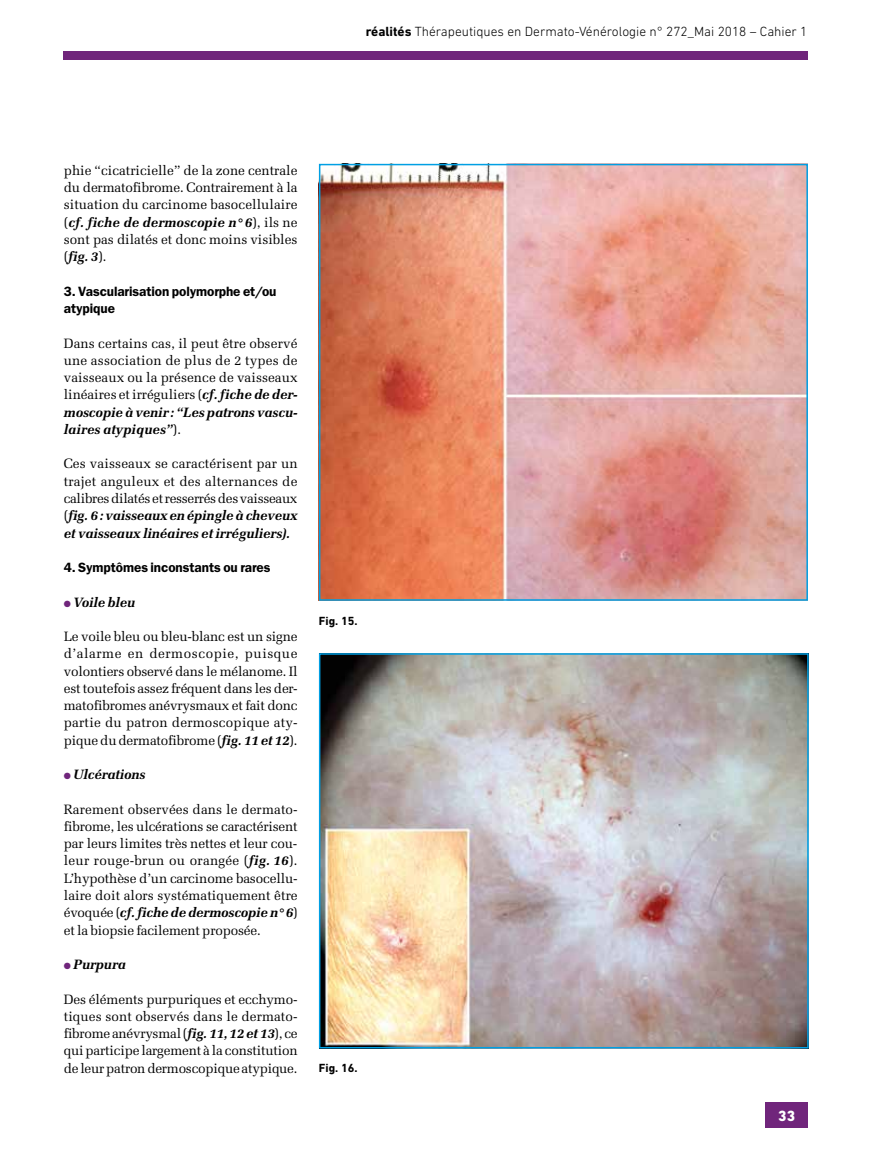
<style>
.page{position:relative;width:893px;height:1149px;background:#fff}
.page>*{position:absolute;margin:0;border:0;box-sizing:border-box;transform-origin:0 0}
.t1{font:800 15px "DIN Next LT Pro";color:#fff}
.t2{font:13.5px/17.2px "Melior";letter-spacing:-.005em;color:#000;text-align:justify}
.t3{font:600 13.5px/17.2px "ITC Franklin Gothic Std";letter-spacing:-.005em;color:#000}
.t4{font:300 13.5px "DIN Next LT Pro";color:#000}
.t5{font:italic 700 13.5px "Melior";letter-spacing:-.015em;color:#000}
.t6{font:700 12px "DIN Next LT Pro";color:#000}
.s1{font-weight:700}
.s2{font-weight:700;font-style:italic}
.s3{color:#70257b}
</style>
<div class="page">
<div style="left:63px;top:51px;width:744px;height:9px;background:#70257b"></div>
<div style="left:765px;top:1101px;width:43px;height:26px;background:#70257b"></div>
<img style="left:322px;top:656px;width:484px;height:389px">
<div style="left:319px;top:653px;width:490px;height:395px;border:2px solid #009fe3"></div>
<img style="left:322px;top:167px;width:483px;height:430px">
<div style="left:319px;top:164px;width:489px;height:436px;border:2px solid #009fe3"></div>
<p class="t4" style="left:366px;top:23px;width:443px"><span class="s1">réalités</span> Thérapeutiques en Dermato-Vénérologie n° 272_Mai 2018 – Cahier 1</p>
<p class="t2" style="left:64px;top:162px;width:235px">phie “cicatricielle” de la zone centrale du dermatofibrome. Contrairement à la situation du carcinome basocellulaire (<span class="s2">cf. fiche de dermoscopie n° 6</span>), ils ne sont pas dilatés et donc moins visibles (<span class="s2">fig. 3</span>).</p>
<p class="t3" style="left:64px;top:282px;width:214px">3. Vascularisation polymorphe et/ou atypique</p>
<p class="t2" style="left:64px;top:334px;width:235px">Dans certains cas, il peut être observé une association de plus de 2 types de vaisseaux ou la présence de vaisseaux linéaires et irréguliers (<span class="s2">cf. fiche de der&shy;moscopie à venir: “Les patrons vascu&shy;laires atypiques”</span>).</p>
<p class="t2" style="left:64px;top:455px;width:235px">Ces vaisseaux se caractérisent par un trajet anguleux et des alternances de calibres dilatés et resserrés des vaisseaux (<span class="s2">fig. 6:vaisseaux en épingle à cheveux et vaisseaux linéaires et irréguliers).</span></p>
<p class="t3" style="left:64px;top:558px;width:208px">4. Symptômes inconstants ou rares</p>
<p class="t5" style="left:64px;top:593px;width:73px"><span class="s3">●</span> Voile bleu</p>
<p class="t2" style="left:64px;top:627px;width:235px">Le voile bleu ou bleu-blanc est un signe d’alarme en dermoscopie, puisque volontiers observé dans le mélanome. Il est toutefois assez fréquent dans les der&shy;matofibromes anévrysmaux et fait donc partie du patron dermoscopique aty&shy;pique du dermatofibrome (<span class="s2">fig. 11 et 12</span>).</p>
<p class="t5" style="left:64px;top:766px;width:83px"><span class="s3">●</span> Ulcérations</p>
<p class="t2" style="left:64px;top:800px;width:235px">Rarement observées dans le dermato&shy;fibrome, les ulcérations se caractérisent par leurs limites très nettes et leur cou&shy;leur rouge-brun ou orangée (<span class="s2">fig. 16</span>).<br>L’hypothèse d’un carcinome basocellu&shy;laire doit alors systématiquement être évoquée (<span class="s2">cf. fiche de dermoscopie n° 6</span>) et la biopsie facilement proposée.</p>
<p class="t5" style="left:64px;top:956px;width:64px"><span class="s3">●</span> Purpura</p>
<p class="t2" style="left:64px;top:990px;width:235px">Des éléments purpuriques et ecchymo&shy;tiques sont observés dans le dermato&shy;fibrome anévrysmal (<span class="s2">fig. 11, 12 et 13</span>), ce qui participe largement à la constitution de leur patron dermoscopique atypique.</p>
<p class="t6" style="left:319px;top:613px;width:40px">Fig. 15.</p>
<p class="t6" style="left:319px;top:1060px;width:40px">Fig. 16.</p>
<p class="t1" style="left:778px;top:1106px;width:18px">33</p>
</div>
